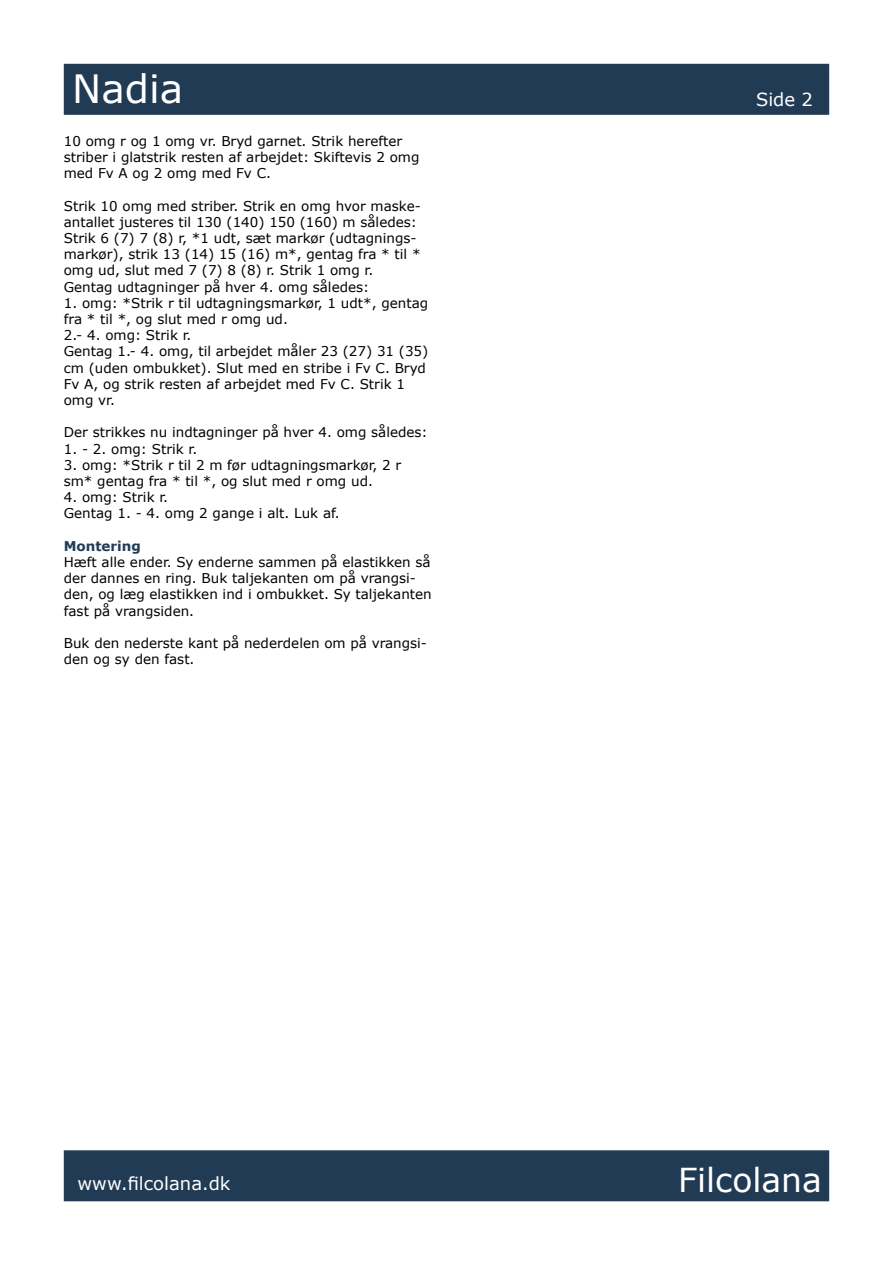
<style>
.page{position:relative;width:893px;height:1263px;background:#fff}
.page>*{position:absolute;margin:0;border:0;box-sizing:border-box;transform-origin:0 0}
.t1{font:39px "Verdana";color:#fff}
.t2{font:33px "Verdana";color:#fff}
.t3{font:18px "Verdana";color:#fff}
.t4{font:13.5px/16.2px "Verdana";color:#000}
.t5{font:700 13.5px "Verdana";color:#223b54}
</style>
<div class="page">
<div style="left:64px;top:64px;width:765px;height:51px;background:#223b54;border:2px solid #243c54"></div>
<div style="left:64px;top:1150px;width:765px;height:51px;background:#223b54;border:2px solid #243c54"></div>
<h1 class="t1" style="left:72px;top:62px;width:113px">Nadia</h1>
<p class="t4" style="left:64px;top:133px;width:357px">10 omg r og 1 omg vr. Bryd garnet. Strik herefter striber i glatstrik resten af arbejdet: Skiftevis 2 omg med Fv A og 2 omg med Fv C.</p>
<p class="t4" style="left:64px;top:197px;width:359px">Strik 10 omg med striber. Strik en omg hvor maske&shy;antallet justeres til 130 (140) 150 (160) m således:<br>Strik 6 (7) 7 (8) r, *1 udt, sæt markør (udtagnings&shy;markør), strik 13 (14) 15 (16) m*, gentag fra * til * omg ud, slut med 7 (7) 8 (8) r. Strik 1 omg r.<br>Gentag udtagninger på hver 4. omg således:</p>
<p class="t4" style="left:64px;top:295px;width:366px">1. omg: *Strik r til udtagningsmarkør, 1 udt*, gentag fra * til *, og slut med r omg ud.<br>2.- 4. omg: Strik r.<br>Gentag 1.- 4. omg, til arbejdet måler 23 (27) 31 (35) cm (uden ombukket). Slut med en stribe i Fv C. Bryd Fv A, og strik resten af arbejdet med Fv C. Strik 1 omg vr.</p>
<p class="t4" style="left:64px;top:424px;width:365px">Der strikkes nu indtagninger på hver 4. omg således:</p>
<p class="t4" style="left:64px;top:440px;width:135px">1. - 2. omg: Strik r.</p>
<p class="t4" style="left:64px;top:457px;width:339px">3. omg: *Strik r til 2 m før udtagningsmarkør, 2 r sm* gentag fra * til *, og slut med r omg ud.</p>
<p class="t4" style="left:64px;top:489px;width:278px">4. omg: Strik r.<br>Gentag 1. - 4. omg 2 gange i alt. Luk af.</p>
<p class="t5" style="left:64px;top:536px;width:79px">Montering</p>
<p class="t4" style="left:64px;top:554px;width:370px">Hæft alle ender. Sy enderne sammen på elastikken så der dannes en ring. Buk taljekanten om på vrangsi&shy;den, og læg elastikken ind i ombukket. Sy taljekanten fast på vrangsiden.</p>
<p class="t4" style="left:64px;top:635px;width:365px">Buk den nederste kant på nederdelen om på vrangsi&shy;den og sy den fast.</p>
<h3 class="t3" style="left:756px;top:87px;width:58px">Side 2</h3>
<h3 class="t3" style="left:78px;top:1171px;width:154px">www.filcolana.dk</h3>
<h2 class="t2" style="left:678px;top:1157px;width:145px">Filcolana</h2>
</div>
